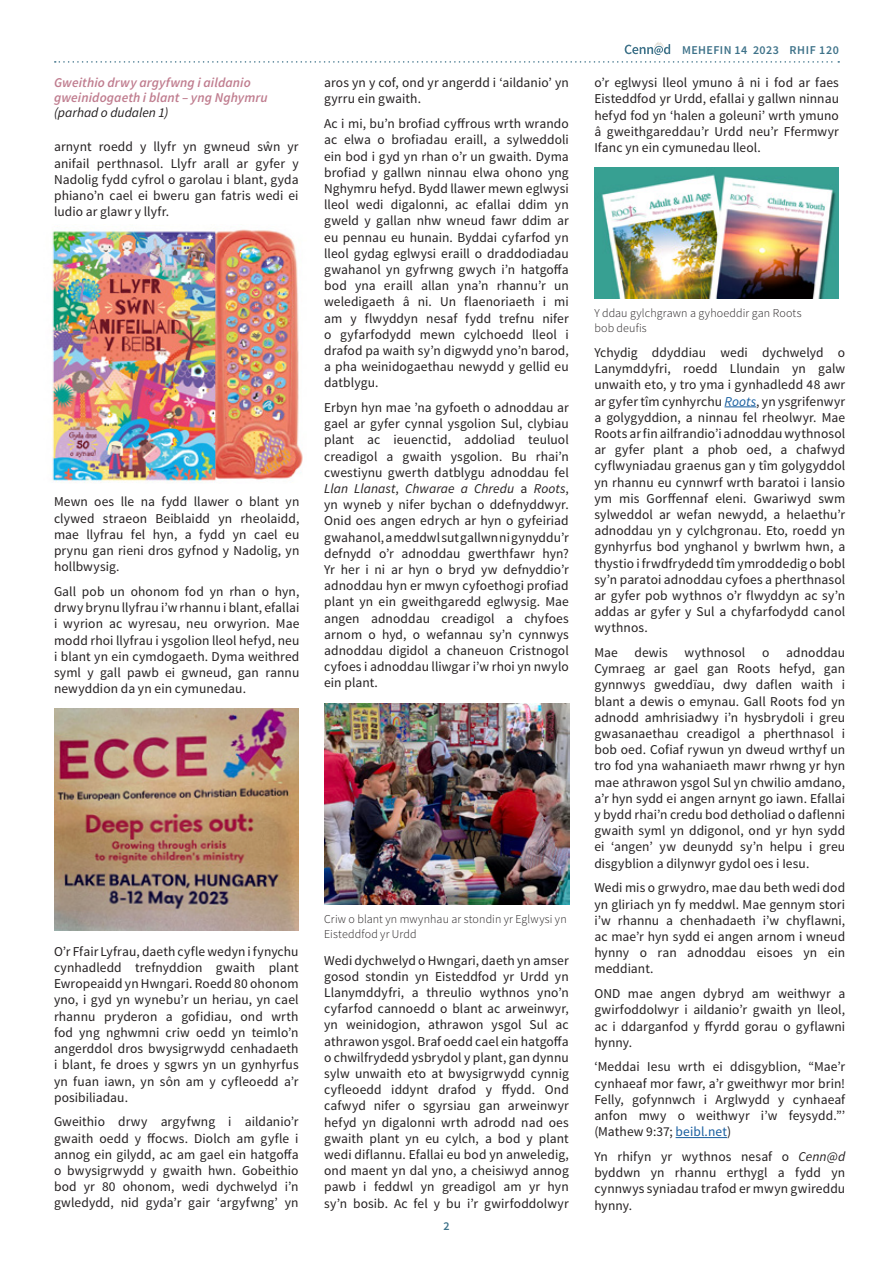
<style>
.page{position:relative;width:893px;height:1263px;background:#fff}
.page>*{position:absolute;margin:0;border:0;box-sizing:border-box;transform-origin:0 0}
.BODY_-_CENN_D{font:13.5px/16.2px "Source Sans Pro";letter-spacing:.01em;color:#231f20;text-align:justify}
.t1{font:italic 600 13.5px/15px "Source Sans Pro";letter-spacing:.005em;color:#c07d8f}
.t2{font:italic 13.5px "Source Sans Pro";color:#231f20}
.t3{font:300 12px/15px "Source Sans Pro";letter-spacing:.01em;color:#231f20}
.t4{font:600 12px "Source Sans Pro";letter-spacing:.04em;color:#3e7289}
.s1{font-style:italic}
.s2{font-style:italic;color:#175d9e}
.s3{color:#175d9e}
</style>
<div class="page">
<svg style="left:625px;top:42px;width:45px;height:13px"></svg>
<svg style="left:55px;top:61px;width:784px;height:2px"></svg>
<img style="left:594px;top:168px;width:245px;height:130px">
<img style="left:324px;top:703px;width:246px;height:202px">
<img style="left:54px;top:709px;width:245px;height:221px">
<img style="left:52px;top:229px;width:251px;height:254px">
<hr style="left:724px;top:406px;width:32px;height:1px;background:#175d9e">
<hr style="left:676px;top:1137px;width:51px;height:1px;background:#175d9e">
<p class="t1" style="left:54px;top:75px;width:215px">Gweithio drwy argyfwng i aildanio gweinidogaeth i blant – yng Nghymru</p>
<p class="t2" style="left:54px;top:104px;width:116px">(parhad o dudalen 1)</p>
<p class="BODY_-_CENN_D" style="left:54px;top:139px;width:246px">arnynt roedd y llyfr yn gwneud sŵn yr anifail perthnasol. Llyfr arall ar gyfer y Nadolig fydd cyfrol o garolau i blant, gyda phiano’n cael ei bweru gan fatris wedi ei ludio ar glawr y llyfr.</p>
<p class="BODY_-_CENN_D" style="left:54px;top:494px;width:247px">Mewn oes lle na fydd llawer o blant yn clywed straeon Beiblaidd yn rheolaidd, mae llyfrau fel hyn, a fydd yn cael eu prynu gan rieni dros gyfnod y Nadolig, yn hollbwysig.</p>
<p class="BODY_-_CENN_D" style="left:54px;top:584px;width:247px">Gall pob un ohonom fod yn rhan o hyn, drwy brynu llyfrau i’w rhannu i blant, efallai i wyrion ac wyresau, neu orwyrion. Mae modd rhoi llyfrau i ysgolion lleol hefyd, neu i blant yn ein cymdogaeth. Dyma weithred syml y gall pawb ei gwneud, gan rannu newyddion da yn ein cymunedau.</p>
<p class="BODY_-_CENN_D" style="left:324px;top:75px;width:246px">aros yn y cof, ond yr angerdd i ‘aildanio’ yn gyrru ein gwaith.</p>
<p class="BODY_-_CENN_D" style="left:324px;top:116px;width:246px">Ac i mi, bu’n brofiad cyffrous wrth wrando ac elwa o brofiadau eraill, a sylweddoli ein bod i gyd yn rhan o’r un gwaith. Dyma brofiad y gallwn ninnau elwa ohono yng Nghymru hefyd. Bydd llawer mewn eglwysi lleol wedi digalonni, ac efallai ddim yn gweld y gallan nhw wneud fawr ddim ar eu pennau eu hunain. Byddai cyfarfod yn lleol gydag eglwysi eraill o draddodiadau gwahanol yn gyfrwng gwych i’n hatgoffa bod yna eraill allan yna’n rhannu’r un weledigaeth â ni. Un flaenoriaeth i mi am y flwyddyn nesaf fydd trefnu nifer o gyfarfodydd mewn cylchoedd lleol i drafod pa waith sy’n digwydd yno’n barod, a pha weinidogaethau newydd y gellid eu datblygu.</p>
<p class="BODY_-_CENN_D" style="left:324px;top:400px;width:246px">Erbyn hyn mae ’na gyfoeth o adnoddau ar gael ar gyfer cynnal ysgolion Sul, clybiau plant ac ieuenctid, addoliad teuluol creadigol a gwaith ysgolion. Bu rhai’n cwestiynu gwerth datblygu adnoddau fel <span class="s1">Llan Llanast</span>, <span class="s1">Chwarae a Chredu</span> a <span class="s1">Roots</span>, yn wyneb y nifer bychan o ddefnyddwyr.<br>Onid oes angen edrych ar hyn o gyfeiriad gwahanol, a meddwl sut gallwn ni gynyddu’r defnydd o’r adnoddau gwerthfawr hyn?<br>Yr her i ni ar hyn o bryd yw defnyddio’r adnoddau hyn er mwyn cyfoethogi profiad plant yn ein gweithgaredd eglwysig. Mae angen adnoddau creadigol a chyfoes arnom o hyd, o wefannau sy’n cynnwys adnoddau digidol a chaneuon Cristnogol cyfoes i adnoddau lliwgar i’w rhoi yn nwylo ein plant.</p>
<p class="BODY_-_CENN_D" style="left:54px;top:943px;width:246px">O’r Ffair Lyfrau, daeth cyfle wedyn i fynychu cynhadledd trefnyddion gwaith plant Ewropeaidd yn Hwngari. Roedd 80 ohonom yno, i gyd yn wynebu’r un heriau, yn cael rhannu pryderon a gofidiau, ond wrth fod yng nghwmni criw oedd yn teimlo’n angerddol dros bwysigrwydd cenhadaeth i blant, fe droes y sgwrs yn un gynhyrfus yn fuan iawn, yn sôn am y cyfleoedd a’r posibiliadau.</p>
<p class="BODY_-_CENN_D" style="left:54px;top:1114px;width:246px">Gweithio drwy argyfwng i aildanio’r gwaith oedd y ffocws. Diolch am gyfle i annog ein gilydd, ac am gael ein hatgoffa o bwysigrwydd y gwaith hwn. Gobeithio bod yr 80 ohonom, wedi dychwelyd i’n gwledydd, nid gyda’r gair ‘argyfwng’ yn</p>
<p class="t3" style="left:324px;top:912px;width:244px">Criw o blant yn mwynhau ar stondin yr Eglwysi yn<br>Eisteddfod yr Urdd</p>
<p class="BODY_-_CENN_D" style="left:324px;top:952px;width:246px">Wedi dychwelyd o Hwngari, daeth yn amser gosod stondin yn Eisteddfod yr Urdd yn Llanymddyfri, a threulio wythnos yno’n cyfarfod cannoedd o blant ac arweinwyr, yn weinidogion, athrawon ysgol Sul ac athrawon ysgol. Braf oedd cael ein hatgoffa o chwilfrydedd ysbrydol y plant, gan dynnu sylw unwaith eto at bwysigrwydd cynnig cyfleoedd iddynt drafod y ffydd. Ond cafwyd nifer o sgyrsiau gan arweinwyr hefyd yn digalonni wrth adrodd nad oes gwaith plant yn eu cylch, a bod y plant wedi diflannu. Efallai eu bod yn anweledig, ond maent yn dal yno, a cheisiwyd annog pawb i feddwl yn greadigol am yr hyn sy’n bosib. Ac fel y bu i’r gwirfoddolwyr</p>
<p class="t4" style="left:443px;top:1218px;width:8px">2</p>
<p class="t4" style="left:682px;top:42px;width:158px">MEHEFIN 14 2023 RHIF 120</p>
<p class="BODY_-_CENN_D" style="left:594px;top:75px;width:246px">o’r eglwysi lleol ymuno â ni i fod ar faes Eisteddfod yr Urdd, efallai y gallwn ninnau hefyd fod yn ‘halen a goleuni’ wrth ymuno â gweithgareddau’r Urdd neu’r Ffermwyr Ifanc yn ein cymunedau lleol.</p>
<p class="t3" style="left:594px;top:305px;width:209px">Y ddau gylchgrawn a gyhoeddir gan Roots bob deufis</p>
<p class="BODY_-_CENN_D" style="left:594px;top:345px;width:252px">Ychydig ddyddiau wedi dychwelyd o Lanymddyfri, roedd Llundain yn galw unwaith eto, y tro yma i gynhadledd 48 awr ar gyfer tîm cynhyrchu <span class="s2">Roots</span>, yn ysgrifenwyr a golygyddion, a ninnau fel rheolwyr. Mae Roots ar fin ailfrandio’i adnoddau wythnosol ar gyfer plant a phob oed, a chafwyd cyflwyniadau graenus gan y tîm golygyddol yn rhannu eu cynnwrf wrth baratoi i lansio ym mis Gorffennaf eleni. Gwariwyd swm sylweddol ar wefan newydd, a helaethu’r adnoddau yn y cylchgronau. Eto, roedd yn gynhyrfus bod ynghanol y bwrlwm hwn, a thystio i frwdfrydedd tîm ymroddedig o bobl sy’n paratoi adnoddau cyfoes a pherthnasol ar gyfer pob wythnos o’r flwyddyn ac sy’n addas ar gyfer y Sul a chyfarfodydd canol wythnos.</p>
<p class="BODY_-_CENN_D" style="left:594px;top:645px;width:252px">Mae dewis wythnosol o adnoddau Cymraeg ar gael gan Roots hefyd, gan gynnwys gweddïau, dwy daflen waith i blant a dewis o emynau. Gall Roots fod yn adnodd amhrisiadwy i’n hysbrydoli i greu gwasanaethau creadigol a pherthnasol i bob oed. Cofiaf rywun yn dweud wrthyf un tro fod yna wahaniaeth mawr rhwng yr hyn mae athrawon ysgol Sul yn chwilio amdano, a’r hyn sydd ei angen arnynt go iawn. Efallai y bydd rhai’n credu bod detholiad o daflenni gwaith syml yn ddigonol, ond yr hyn sydd ei ‘angen’ yw deunydd sy’n helpu i greu disgyblion a dilynwyr gydol oes i Iesu.</p>
<p class="BODY_-_CENN_D" style="left:594px;top:880px;width:252px">Wedi mis o grwydro, mae dau beth wedi dod yn gliriach yn fy meddwl. Mae gennym stori i’w rhannu a chenhadaeth i’w chyflawni, ac mae’r hyn sydd ei angen arnom i wneud hynny o ran adnoddau eisoes yn ein meddiant.</p>
<p class="BODY_-_CENN_D" style="left:594px;top:986px;width:252px">OND mae angen dybryd am weithwyr a gwirfoddolwyr i aildanio’r gwaith yn lleol, ac i ddarganfod y ffyrdd gorau o gyflawni hynny.</p>
<p class="BODY_-_CENN_D" style="left:594px;top:1059px;width:252px">‘Meddai Iesu wrth ei ddisgyblion, “Mae’r cynhaeaf mor fawr, a’r gweithwyr mor brin!<br>Felly, gofynnwch i Arglwydd y cynhaeaf anfon mwy o weithwyr i’w feysydd.”’ (Mathew 9:37; <span class="s3">beibl.net</span>)</p>
<p class="BODY_-_CENN_D" style="left:594px;top:1148px;width:252px">Yn rhifyn yr wythnos nesaf o <span class="s1">Cenn@d </span>byddwn yn rhannu erthygl a fydd yn cynnwys syniadau trafod er mwyn gwireddu hynny.</p>
</div>
